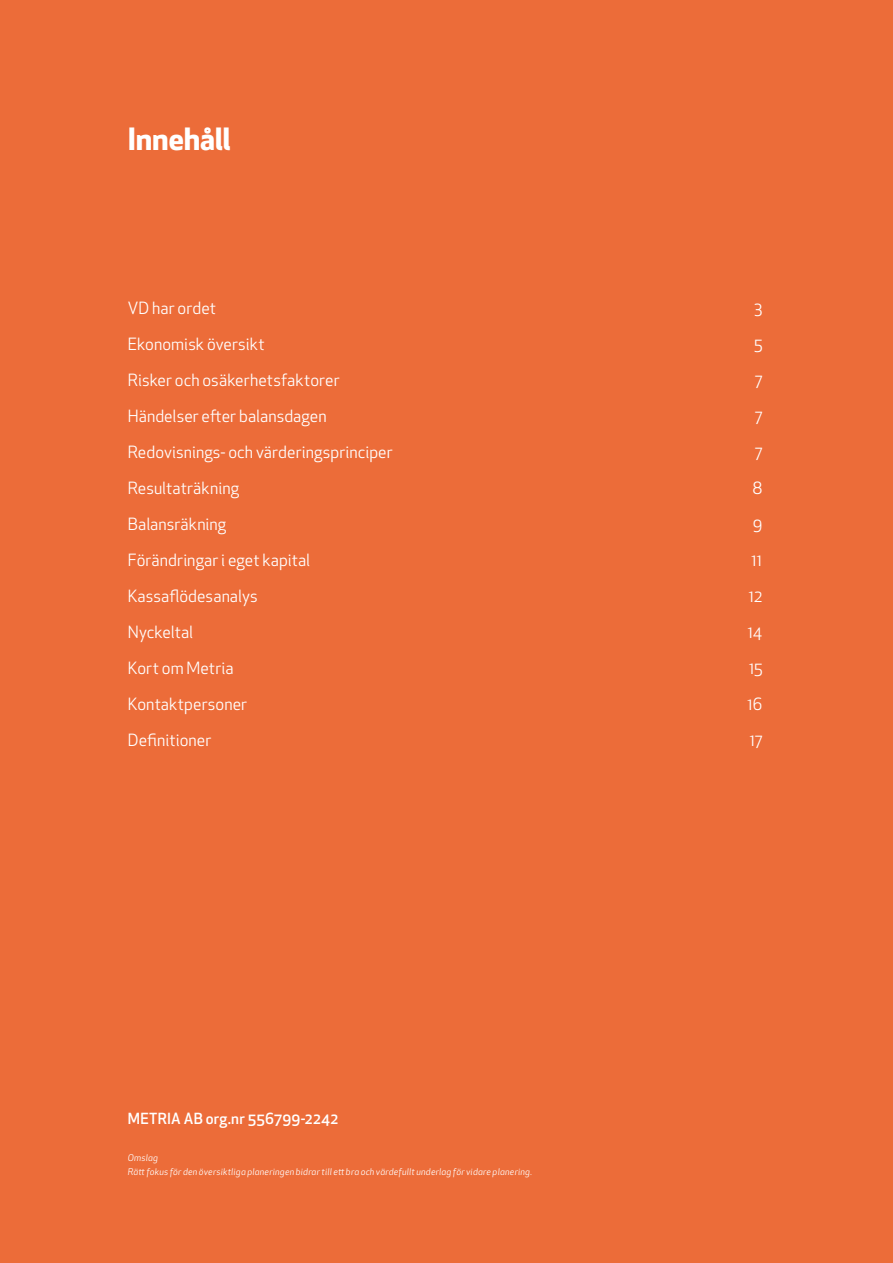
<style>
.page{position:relative;width:893px;height:1263px;background:#ec6c39}
.page>*{position:absolute;margin:0;border:0;box-sizing:border-box;transform-origin:0 0}
.t1{font:700 30px "Apex New";letter-spacing:-.005em;color:#fff}
.t2{font:16.5px "Apex New";letter-spacing:.005em;color:#fff}
.t3{font:500 15px "Apex New";letter-spacing:.01em;color:#fff}
.t4{font:italic 9px/13.5px "Apex New";letter-spacing:.02em;color:#fff}
</style>
<div class="page">
<h1 class="t1" style="left:128px;top:117px;width:105px">Innehåll</h1>
<p class="t2" style="left:128px;top:297px;width:90px">VD har ordet</p>
<p class="t2" style="left:754px;top:297px;width:10px">3</p>
<p class="t2" style="left:128px;top:333px;width:138px">Ekonomisk översikt</p>
<p class="t2" style="left:754px;top:333px;width:10px">5</p>
<p class="t2" style="left:128px;top:369px;width:213px">Risker och osäkerhetsfaktorer</p>
<p class="t2" style="left:755px;top:369px;width:9px">7</p>
<p class="t2" style="left:128px;top:405px;width:200px">Händelser efter balansdagen</p>
<p class="t2" style="left:755px;top:405px;width:9px">7</p>
<p class="t2" style="left:128px;top:441px;width:266px">Redovisnings- och värderingsprinciper</p>
<p class="t2" style="left:755px;top:441px;width:9px">7</p>
<p class="t2" style="left:128px;top:477px;width:113px">Resultaträkning</p>
<p class="t2" style="left:753px;top:477px;width:11px">8</p>
<p class="t2" style="left:128px;top:513px;width:100px">Balansräkning</p>
<p class="t2" style="left:753px;top:513px;width:11px">9</p>
<p class="t2" style="left:128px;top:549px;width:184px">Förändringar i eget kapital</p>
<p class="t2" style="left:751px;top:549px;width:12px">11</p>
<p class="t2" style="left:128px;top:585px;width:131px">Kassaflödesanalys</p>
<p class="t2" style="left:749px;top:585px;width:15px">12</p>
<p class="t2" style="left:128px;top:621px;width:67px">Nyckeltal</p>
<p class="t2" style="left:748px;top:621px;width:16px">14</p>
<p class="t2" style="left:128px;top:657px;width:107px">Kort om Metria</p>
<p class="t2" style="left:749px;top:657px;width:15px">15</p>
<p class="t2" style="left:128px;top:693px;width:121px">Kontaktpersoner</p>
<p class="t2" style="left:748px;top:693px;width:16px">16</p>
<p class="t2" style="left:128px;top:729px;width:85px">Definitioner</p>
<p class="t2" style="left:750px;top:729px;width:14px">17</p>
<p class="t3" style="left:128px;top:1108px;width:212px">METRIA AB org.nr 556799-2242</p>
<p class="t4" style="left:128px;top:1151px;width:406px">Omslag<br>Rätt fokus för den översiktliga planeringen bidrar till ett bra och värdefullt underlag för vidare planering.</p>
</div>
